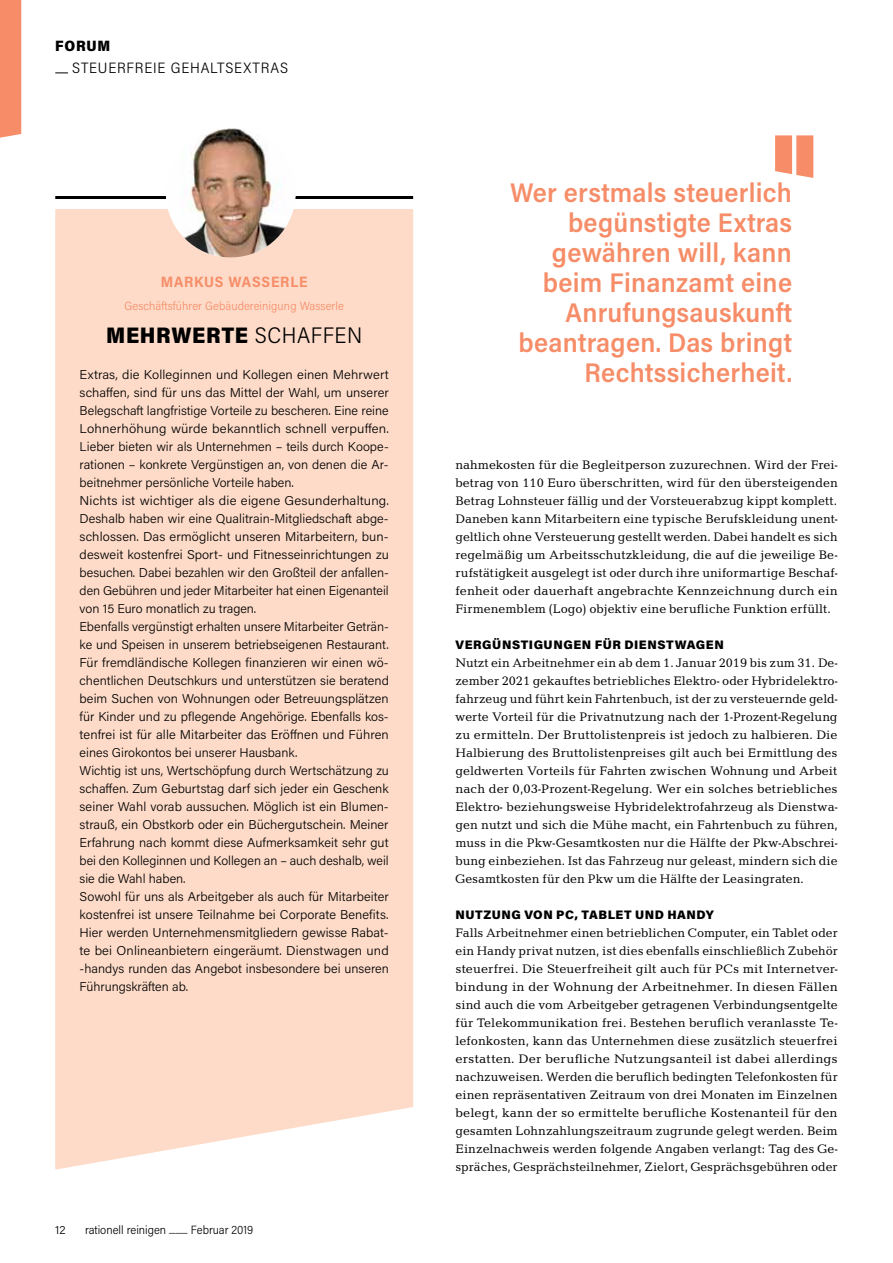
<style>
.page{position:relative;width:893px;height:1263px;background:#fff}
.page>*{position:absolute;margin:0;border:0;box-sizing:border-box;transform-origin:0 0}
.t1{font:600 27px/30px "Acumin Pro Semi Cond";letter-spacing:.01em;color:#f68d68;text-align:right}
.t2{font:900 22.5px "Acumin Pro Semi Cond";letter-spacing:.03em;color:#000}
.t3{font:300 15px "Acumin Pro Semi Cond";letter-spacing:.055em;color:#000}
.t4{font:700 15px "Acumin Pro Semi Cond";letter-spacing:.05em;color:#f68d68}
.t5{font:900 15px "Acumin Pro Semi Cond";letter-spacing:.05em;color:#000}
.t6{font:12.75px/18px "Candida";color:#000;text-align:justify}
.t7{font:300 12.75px/18px "Acumin Pro";color:#000}
.t8{font:900 12.3px "Acumin Pro";letter-spacing:.045em;color:#000}
.t9{font:300 12px "Acumin Pro Semi Cond";letter-spacing:.01em;color:#f68d68}
.t10{font:300 12px "Acumin Pro Semi Cond";color:#000}
.t11{font:300 12px "Acumin Pro";color:#000}
.s1{font-weight:300}
</style>
<div class="page">
<div style="left:0;top:0;width:21px;height:138px;background:#f68d68"></div>
<svg style="left:55px;top:73px;width:13px;height:1px"></svg>
<div style="left:55px;top:209px;width:358px;height:960px;background:#fddbc8"></div>
<hr style="left:55px;top:196px;width:358px;height:3px;background:#000">
<img style="left:166px;top:128px;width:130px;height:129px;border-radius:65px">
<svg style="left:775px;top:135px;width:38px;height:43px"></svg>
<p class="t5" style="left:55px;top:35px;width:57px">FORUM</p>
<p class="t3" style="left:72px;top:58px;width:216px">Steuerfreie Gehaltsextras</p>
<p class="t4" style="left:161px;top:271px;width:148px">MARKUS WASSERLE</p>
<p class="t9" style="left:124px;top:298px;width:221px">Geschäftsführer Gebäudereinigung Wasserle</p>
<h2 class="t2" style="left:106px;top:320px;width:257px">MEHRWERTE <span class="s1">schaffen</span></h2>
<p class="t7" style="left:80px;top:365px;width:311px">Extras, die Kolleginnen und Kollegen einen Mehrwert schaffen, sind für uns das Mittel der Wahl, um unserer Belegschaft langfristige Vorteile zu bescheren. Eine reine Lohnerhöhung würde bekanntlich schnell verpuffen.<br>Lieber bieten wir als Unternehmen – teils durch Koope&shy;rationen – konkrete Vergünstigen an, von denen die Ar&shy;beitnehmer persönliche Vorteile haben.<br>Nichts ist wichtiger als die eigene Gesunderhaltung.<br>Deshalb haben wir eine Qualitrain-Mitgliedschaft abge&shy;schlossen. Das ermöglicht unseren Mitarbeitern, bun&shy;desweit kostenfrei Sport- und Fitnesseinrichtungen zu besuchen. Dabei bezahlen wir den Großteil der anfallen&shy;den Gebühren und jeder Mitarbeiter hat einen Eigenanteil von 15 Euro monatlich zu tragen.<br>Ebenfalls vergünstigt erhalten unsere Mitarbeiter Geträn&shy;ke und Speisen in unserem betriebseigenen Restaurant.<br>Für fremdländische Kollegen finanzieren wir einen wö&shy;chentlichen Deutschkurs und unterstützen sie beratend beim Suchen von Wohnungen oder Betreuungsplätzen für Kinder und zu pflegende Angehörige. Ebenfalls kos&shy;tenfrei ist für alle Mitarbeiter das Eröffnen und Führen eines Girokontos bei unserer Hausbank.<br>Wichtig ist uns, Wertschöpfung durch Wertschätzung zu schaffen. Zum Geburtstag darf sich jeder ein Geschenk seiner Wahl vorab aussuchen. Möglich ist ein Blumen&shy;strauß, ein Obstkorb oder ein Büchergutschein. Meiner Erfahrung nach kommt diese Aufmerksamkeit sehr gut bei den Kolleginnen und Kollegen an – auch deshalb, weil sie die Wahl haben.<br>Sowohl für uns als Arbeitgeber als auch für Mitarbeiter kostenfrei ist unsere Teilnahme bei Corporate Benefits.<br>Hier werden Unternehmensmitgliedern gewisse Rabat&shy;te bei Onlineanbietern eingeräumt. Dienstwagen und -handys runden das Angebot insbesondere bei unseren Führungskräften ab.</p>
<p class="t11" style="left:55px;top:1221px;width:12px">12</p>
<p class="t10" style="left:85px;top:1221px;width:170px">rationell reinigen ___ Februar 2019</p>
<h1 class="t1" style="left:510px;top:176px;width:283px">Wer erstmals steuerlich begünstigte Extras gewähren will, kann beim Finanzamt eine<br>Anrufungsauskunft beantragen. Das bringt<br>Rechtssicherheit.</h1>
<p class="t6" style="left:455px;top:456px;width:384px">nahmekosten für die Begleitperson zuzurechnen. Wird der Frei&shy;betrag von 110 Euro überschritten, wird für den übersteigenden Betrag Lohnsteuer fällig und der Vorsteuerabzug kippt komplett.<br>Daneben kann Mitarbeitern eine typische Berufskleidung unent&shy;geltlich ohne Versteuerung gestellt werden. Dabei handelt es sich regelmäßig um Arbeitsschutzkleidung, die auf die jeweilige Be&shy;rufstätigkeit ausgelegt ist oder durch ihre uniformartige Beschaf&shy;fenheit oder dauerhaft angebrachte Kennzeichnung durch ein Firmenemblem (Logo) objektiv eine berufliche Funktion erfüllt.</p>
<p class="t8" style="left:455px;top:636px;width:270px">VERGÜNSTIGUNGEN FÜR DIENSTWAGEN</p>
<p class="t6" style="left:455px;top:654px;width:384px">Nutzt ein Arbeitnehmer ein ab dem 1. Januar 2019 bis zum 31. De&shy;zember 2021 gekauftes betriebliches Elektro- oder Hybridelektro&shy;fahrzeug und führt kein Fahrtenbuch, ist der zu versteuernde geld&shy;werte Vorteil für die Privatnutzung nach der 1-Prozent-Regelung zu ermitteln. Der Bruttolistenpreis ist jedoch zu halbieren. Die Halbierung des Bruttolistenpreises gilt auch bei Ermittlung des geldwerten Vorteils für Fahrten zwischen Wohnung und Arbeit nach der 0,03-Prozent-Regelung. Wer ein solches betriebliches Elektro- beziehungsweise Hybridelektrofahrzeug als Dienstwa&shy;gen nutzt und sich die Mühe macht, ein Fahrtenbuch zu führen, muss in die Pkw-Gesamtkosten nur die Hälfte der Pkw-Abschrei&shy;bung einbeziehen. Ist das Fahrzeug nur geleast, mindern sich die Gesamtkosten für den Pkw um die Hälfte der Leasingraten.</p>
<p class="t8" style="left:455px;top:906px;width:260px">NUTZUNG VON PC, TABLET UND HANDY</p>
<p class="t6" style="left:455px;top:924px;width:384px">Falls Arbeitnehmer einen betrieblichen Computer, ein Tablet oder ein Handy privat nutzen, ist dies ebenfalls einschließlich Zubehör steuerfrei. Die Steuerfreiheit gilt auch für PCs mit Internetver&shy;bindung in der Wohnung der Arbeitnehmer. In diesen Fällen sind auch die vom Arbeitgeber getragenen Verbindungsentgelte für Telekommunikation frei. Bestehen beruflich veranlasste Te&shy;lefonkosten, kann das Unternehmen diese zusätzlich steuerfrei erstatten. Der berufliche Nutzungsanteil ist dabei allerdings nachzuweisen. Werden die beruflich bedingten Telefonkosten für einen repräsentativen Zeitraum von drei Monaten im Einzelnen belegt, kann der so ermittelte berufliche Kostenanteil für den gesamten Lohnzahlungszeitraum zugrunde gelegt werden. Beim Einzelnachweis werden folgende Angaben verlangt: Tag des Ge&shy;spräches, Gesprächsteilnehmer, Zielort, Gesprächsgebühren oder</p>
</div>
